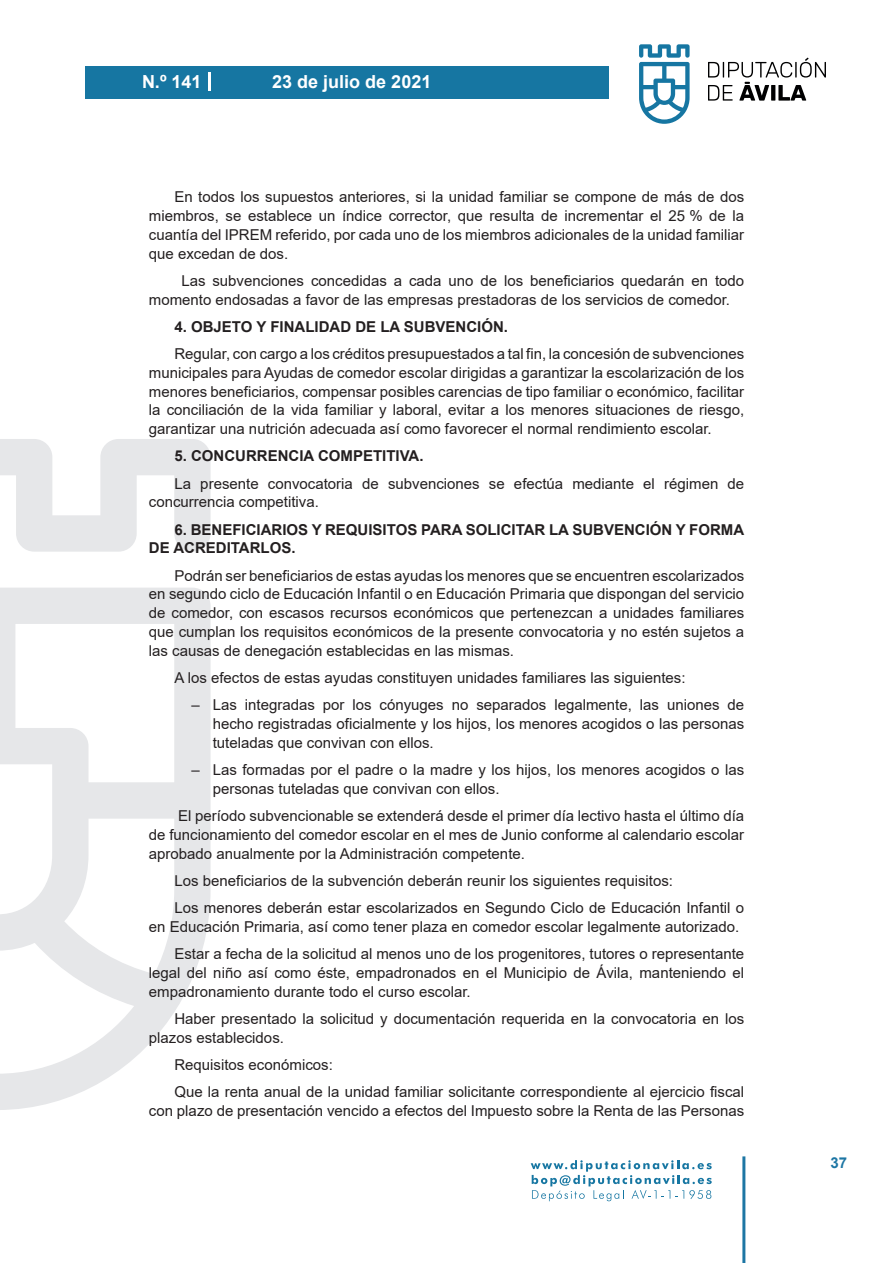
<style>
.page{position:relative;width:893px;height:1263px;background:#fff}
.page>*{position:absolute;margin:0;border:0;box-sizing:border-box;transform-origin:0 0}
.t1{font:700 18px "Arial";color:#fff}
.t2{font:15px/18.8px "Arial";color:#231f20}
.t3{font:700 15px/18.8px "Arial";color:#231f20}
.t4{font:700 15px "Arial";color:#1d76a4}
</style>
<div class="page">
<svg style="left:531px;top:1160px;width:181px;height:41px"></svg>
<div style="left:85px;top:66px;width:523px;height:33px;background:#1676a2"></div>
<svg style="left:639px;top:44px;width:51px;height:80px"></svg>
<svg style="left:708px;top:58px;width:118px;height:43px"></svg>
<hr style="left:742px;top:1156px;width:3px;height:107px;background:#1d76a4">
<svg style="left:208px;top:72px;width:2px;height:18px"></svg>
<svg style="left:0;top:439px;width:211px;height:671px"></svg>
<p class="t1" style="left:142px;top:69px;width:61px">N.º 141</p>
<p class="t1" style="left:272px;top:69px;width:161px">23 de julio de 2021</p>
<p class="t2" style="left:149px;top:188px;width:597px;text-align:justify;text-indent:26px">En todos los supuestos anteriores, si la unidad familiar se compone de más de dos miembros, se establece un índice corrector, que resulta de incrementar el 25 % de la cuantía del IPREM referido, por cada uno de los miembros adicionales de la unidad familiar que excedan de dos.</p>
<p class="t2" style="left:149px;top:271px;width:597px;text-indent:32px">Las subvenciones concedidas a cada uno de los beneficiarios quedarán en todo momento endosadas a favor de las empresas prestadoras de los servicios de comedor.</p>
<p class="t3" style="left:174px;top:317px;width:335px">4. OBJETO Y FINALIDAD DE LA SUBVENCIÓN.</p>
<p class="t2" style="left:149px;top:344px;width:597px;text-align:justify;text-indent:26px">Regular, con cargo a los créditos presupuestados a tal fin, la concesión de subvenciones municipales para Ayudas de comedor escolar dirigidas a garantizar la escolarización de los menores beneficiarios, compensar posibles carencias de tipo familiar o económico, facilitar la conciliación de la vida familiar y laboral, evitar a los menores situaciones de riesgo, garantizar una nutrición adecuada así como favorecer el normal rendimiento escolar.</p>
<p class="t3" style="left:174px;top:447px;width:251px">5. CONCURRENCIA COMPETITIVA.</p>
<p class="t2" style="left:149px;top:474px;width:597px;text-indent:26px">La presente convocatoria de subvenciones se efectúa mediante el régimen de concurrencia competitiva.</p>
<p class="t3" style="left:149px;top:520px;width:597px;text-indent:26px">6. BENEFICIARIOS Y REQUISITOS PARA SOLICITAR LA SUBVENCIÓN Y FORMA<br>DE ACREDITARLOS.</p>
<p class="t2" style="left:149px;top:566px;width:597px;text-align:justify;text-indent:26px">Podrán ser beneficiarios de estas ayudas los menores que se encuentren escolarizados en segundo ciclo de Educación Infantil o en Educación Primaria que dispongan del servicio de comedor, con escasos recursos económicos que pertenezcan a unidades familiares que cumplan los requisitos económicos de la presente convocatoria y no estén sujetos a las causas de denegación establecidas en las mismas.</p>
<p class="t2" style="left:174px;top:668px;width:513px">A los efectos de estas ayudas constituyen unidades familiares las siguientes:</p>
<p class="t2" style="left:213px;top:695px;width:533px;text-align:justify;text-indent:-21px">– Las integradas por los cónyuges no separados legalmente, las uniones de hecho registradas oficialmente y los hijos, los menores acogidos o las personas tuteladas que convivan con ellos.</p>
<p class="t2" style="left:213px;top:760px;width:533px;text-indent:-21px">– Las formadas por el padre o la madre y los hijos, los menores acogidos o las personas tuteladas que convivan con ellos.</p>
<p class="t2" style="left:149px;top:806px;width:597px;text-align:justify;text-indent:29px">El período subvencionable se extenderá desde el primer día lectivo hasta el último día de funcionamiento del comedor escolar en el mes de Junio conforme al calendario escolar aprobado anualmente por la Administración competente.</p>
<p class="t2" style="left:174px;top:867px;width:571px;line-height:27.3px">Los beneficiarios de la subvención deberán reunir los siguientes requisitos:<br>Los menores deberán estar escolarizados en Segundo Ciclo de Educación Infantil o</p>
<p class="t2" style="left:174px;top:913px;width:571px;line-height:27.3px;text-indent:-26px">en Educación Primaria, así como tener plaza en comedor escolar legalmente autorizado.<br>Estar a fecha de la solicitud al menos uno de los progenitores, tutores o representante</p>
<p class="t2" style="left:149px;top:963px;width:597px">legal del niño así como éste, empadronados en el Municipio de Ávila, manteniendo el empadronamiento durante todo el curso escolar.</p>
<p class="t2" style="left:149px;top:1009px;width:597px;text-indent:26px">Haber presentado la solicitud y documentación requerida en la convocatoria en los plazos establecidos.</p>
<p class="t2" style="left:174px;top:1051px;width:571px;line-height:27.3px">Requisitos económicos:<br>Que la renta anual de la unidad familiar solicitante correspondiente al ejercicio fiscal</p>
<p class="t2" style="left:149px;top:1101px;width:597px">con plazo de presentación vencido a efectos del Impuesto sobre la Renta de las Personas</p>
<p class="t4" style="left:831px;top:1152px;width:18px">37</p>
</div>
